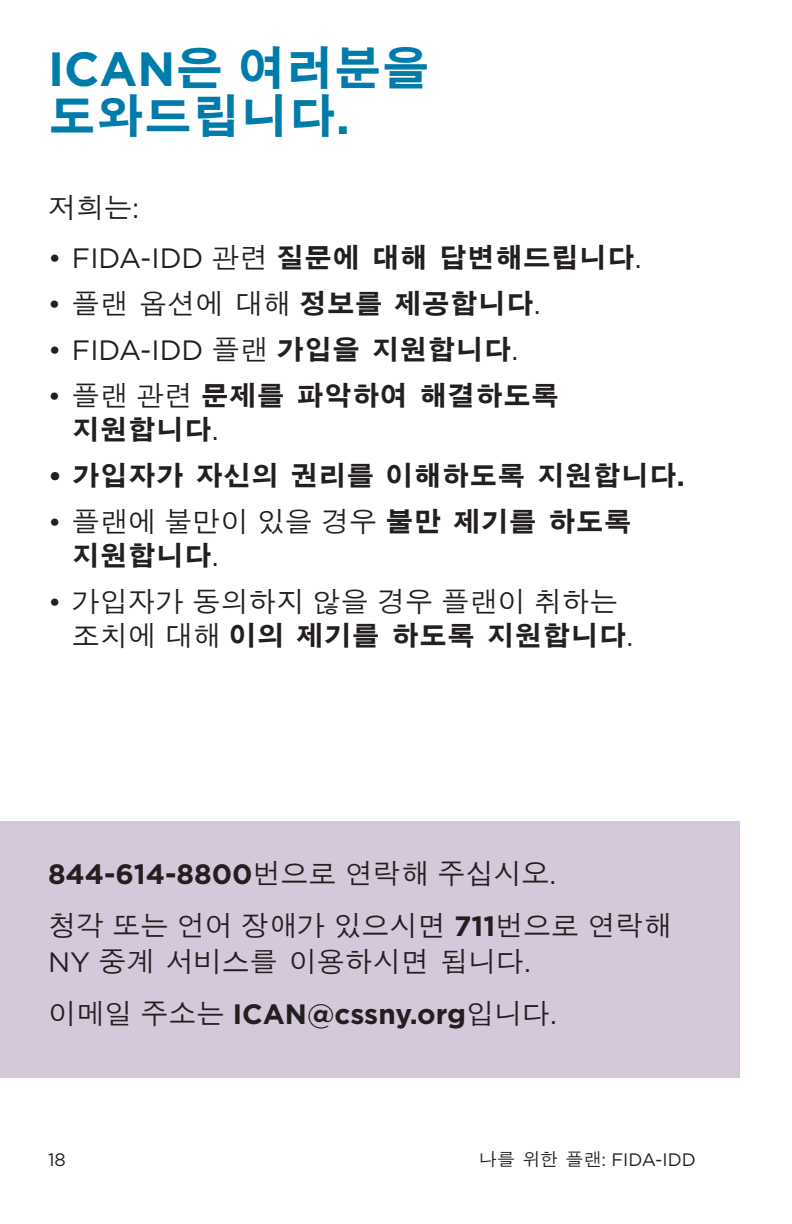
<style>
.page{position:relative;width:792px;height:1224px;background:#fff}
.page>*{position:absolute;margin:0;border:0;box-sizing:border-box;transform-origin:0 0}
.t1{font:700 48px/48px "SM Gothic Std";color:#007caa}
.t2{font:700 28px/34px "SM Gothic Std";color:#231f20}
.t3{font:500 28px/36px "SM Gothic Std";color:#231f20}
.t4{font:700 28px "Gotham";color:#231f20}
.t5{font:28px "Gotham";color:#231f20}
.t6{font:18px "Gotham";color:#231f20}
.s1{font-family:"Gotham"}
.s2{font-family:"Gotham";font-weight:400}
.s3{font-weight:500}
.s4{font-family:"SM Gothic Std";font-weight:500}
.s5{font-family:"SM Gothic Std";font-weight:700}
.s6{font-weight:700}
.s7{font-weight:400}
.s8{font-family:"Gotham";font-weight:700}
</style>
<div class="page">
<div style="left:0;top:821px;width:739px;height:256px;background:#d4c8da"></div>
<h1 class="t1" style="left:48px;top:48px;width:383px"><span class="s1">ICAN</span>은 여러분을 도와드립니다<span class="s1">.</span></h1>
<p class="t3" style="left:48px;top:192px;width:93px">저희는<span class="s2">:</span></p>
<p class="t2" style="left:48px;top:243px;width:595px"><span class="s2">• FIDA-IDD</span> <span class="s3">관련</span> 질문에 대해 답변해드립니다<span class="s2">.</span></p>
<p class="t2" style="left:48px;top:289px;width:494px"><span class="s2">•</span> <span class="s3">플랜 옵션에 대해</span> 정보를 제공합니다<span class="s2">.</span></p>
<p class="t5" style="left:48px;top:333px;width:472px">• FIDA-IDD <span class="s4">플랜</span> <span class="s5">가입을 지원합니다</span>.</p>
<p class="t2" style="left:72px;top:381px;width:489px;text-indent:-24px"><span class="s2">•</span> <span class="s3">플랜 관련</span> 문제를 파악하여 해결하도록 지원합니다<span class="s2">.</span></p>
<p class="t2" style="left:48px;top:461px;width:638px"><span class="s1">•</span> 가입자가 자신의 권리를 이해하도록 지원합니다<span class="s1">.</span></p>
<p class="t2" style="left:72px;top:507px;width:562px;text-indent:-24px"><span class="s2">•</span> <span class="s3">플랜에 불만이 있을 경우</span> 불만 제기를 하도록 지원합니다<span class="s2">.</span></p>
<p class="t3" style="left:72px;top:587px;width:563px;line-height:34px;text-indent:-24px"><span class="s2">•</span> 가입자가 동의하지 않을 경우 플랜이 취하는 조치에 대해 <span class="s6">이의 제기를 하도록 지원합니다</span><span class="s2">.</span></p>
<p class="t4" style="left:48px;top:855px;width:510px">844-614-8800<span class="s4">번으로 연락해 주십시오</span><span class="s7">.</span></p>
<p class="t3" style="left:48px;top:909px;width:625px">청각 또는 언어 장애가 있으시면 <span class="s8">711</span>번으로 연락해<br><span class="s2">NY</span> 중계 서비스를 이용하시면 됩니다<span class="s2">.</span></p>
<p class="t4" style="left:48px;top:995px;width:511px"><span class="s4">이메일 주소는</span> ICAN@cssny.org<span class="s4">입니다</span><span class="s7">.</span></p>
<p class="t6" style="left:48px;top:1149px;width:19px">18</p>
<p class="t6" style="left:479px;top:1149px;width:218px"><span class="s4">나를 위한 플랜</span>: FIDA-IDD</p>
</div>
